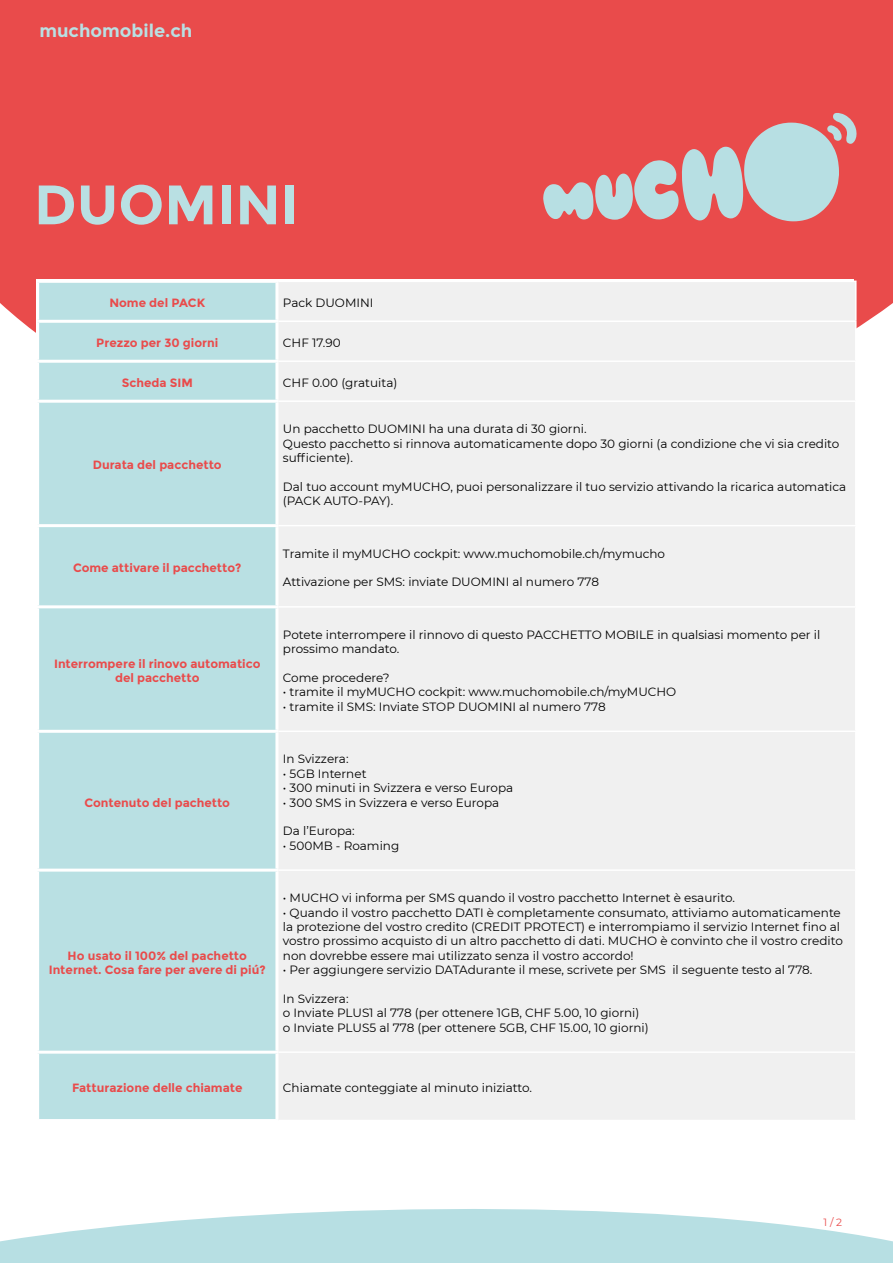
<style>
.page{position:relative;width:893px;height:1263px;background:#fff}
.page>*{position:absolute;margin:0;border:0;box-sizing:border-box;transform-origin:0 0}
.t1{font:700 55.5px "Montserrat";color:#b9e0e3}
.t2{font:700 18px "Montserrat";color:#b9e0e3}
.t3{font:12px/14.4px "Montserrat";color:#000}
.t4{font:700 12px/14.4px "Montserrat";color:#e94b4b;text-align:center}
.t5{font:10.5px "Montserrat";color:#e94b4b}
</style>
<div class="page">
<div style="left:0;top:0;width:893px;height:333px;background:#e94b4b"></div>
<div style="left:36px;top:280px;width:818px;height:929px;background:#fff"></div>
<div style="left:39px;top:283px;width:236px;height:322px;background:#b9e0e3"></div>
<div style="left:279px;top:282px;width:576px;height:838px;background:#f0f0f0"></div>
<div style="left:39px;top:608px;width:236px;height:511px;background:#b9e0e3"></div>
<hr style="left:36px;top:320px;width:242px;height:3px;background:#fff">
<hr style="left:36px;top:360px;width:242px;height:3px;background:#fff">
<hr style="left:36px;top:400px;width:242px;height:3px;background:#fff">
<hr style="left:36px;top:524px;width:242px;height:3px;background:#fff">
<hr style="left:36px;top:730px;width:242px;height:3px;background:#fff">
<hr style="left:36px;top:869px;width:242px;height:3px;background:#fff">
<hr style="left:36px;top:1051px;width:242px;height:3px;background:#fff">
<hr style="left:278px;top:281px;width:578px;height:1px;background:#fff">
<hr style="left:855px;top:282px;width:1px;height:38px;background:#fff">
<hr style="left:278px;top:320px;width:578px;height:2px;background:#fff">
<hr style="left:855px;top:322px;width:1px;height:38px;background:#fff">
<hr style="left:278px;top:360px;width:578px;height:2px;background:#fff">
<hr style="left:278px;top:400px;width:578px;height:2px;background:#fff">
<hr style="left:278px;top:525px;width:578px;height:1px;background:#fff">
<hr style="left:278px;top:606px;width:578px;height:2px;background:#fff">
<hr style="left:278px;top:730px;width:578px;height:2px;background:#fff">
<hr style="left:278px;top:869px;width:578px;height:2px;background:#fff">
<hr style="left:278px;top:1051px;width:578px;height:2px;background:#fff">
<svg style="left:543px;top:112px;width:314px;height:109px;background:#d18f91"></svg>
<svg style="left:0;top:1209px;width:893px;height:54px;fill:#b7dfe3"></svg>
<h2 class="t2" style="left:39px;top:20px;width:155px">muchomobile.ch</h2>
<h1 class="t1" style="left:34px;top:172px;width:266px">DUOMINI</h1>
<p class="t4" style="left:109px;top:296px;width:97px">Nome del PACK</p>
<p class="t3" style="left:283px;top:295px;width:92px">Pack DUOMINI</p>
<p class="t4" style="left:96px;top:336px;width:124px">Prezzo per 30 giorni</p>
<p class="t3" style="left:283px;top:335px;width:59px">CHF 17.90</p>
<p class="t4" style="left:122px;top:376px;width:73px">Scheda SIM</p>
<p class="t3" style="left:283px;top:375px;width:116px">CHF 0.00 (gratuita)</p>
<p class="t4" style="left:93px;top:458px;width:130px">Durata del pacchetto</p>
<p class="t4" style="left:73px;top:561px;width:170px">Come attivare il pacchetto?</p>
<p class="t4" style="left:54px;top:656px;width:208px">Interrompere il rinovo automatico del pacchetto</p>
<p class="t4" style="left:85px;top:795px;width:147px">Contenuto del pachetto</p>
<p class="t4" style="left:49px;top:948px;width:218px">Ho usato il 100% del pachetto<br>Internet. Cosa fare per avere di piú?</p>
<p class="t3" style="left:283px;top:421px;width:558px">Un pacchetto DUOMINI ha una durata di 30 giorni.<br>Questo pacchetto si rinnova automaticamente dopo 30 giorni (a condizione che vi sia credito sufficiente).</p>
<p class="t3" style="left:283px;top:479px;width:565px">Dal tuo account myMUCHO, puoi personalizzare il tuo servizio attivando la ricarica automatica (PACK AUTO-PAY).</p>
<p class="t3" style="left:283px;top:546px;width:384px">Tramite il myMUCHO cockpit: www.muchomobile.ch/mymucho</p>
<p class="t3" style="left:283px;top:575px;width:318px">Attivazione per SMS: inviate DUOMINI al numero 778</p>
<p class="t3" style="left:283px;top:627px;width:539px">Potete interrompere il rinnovo di questo PACCHETTO MOBILE in qualsiasi momento per il prossimo mandato.</p>
<p class="t3" style="left:283px;top:670px;width:108px">Come procedere?</p>
<p class="t3" style="left:283px;top:685px;width:395px">• tramite il myMUCHO cockpit: www.muchomobile.ch/myMUCHO</p>
<p class="t3" style="left:283px;top:699px;width:324px">• tramite il SMS: Inviate STOP DUOMINI al numero 778</p>
<p class="t3" style="left:283px;top:751px;width:67px">In Svizzera:</p>
<p class="t3" style="left:283px;top:766px;width:85px">• 5GB Internet</p>
<p class="t3" style="left:283px;top:780px;width:232px">• 300 minuti in Svizzera e verso Europa</p>
<p class="t3" style="left:283px;top:795px;width:218px">• 300 SMS in Svizzera e verso Europa</p>
<p class="t3" style="left:283px;top:823px;width:73px">Da l’Europa:</p>
<p class="t3" style="left:283px;top:838px;width:118px">• 500MB - Roaming</p>
<p class="t3" style="left:283px;top:890px;width:453px">• MUCHO vi informa per SMS quando il vostro pacchetto Internet è esaurito.</p>
<p class="t3" style="left:283px;top:905px;width:561px">• Quando il vostro pacchetto DATI è completamente consumato, attiviamo automaticamente la protezione del vostro credito (CREDIT PROTECT) e interrompiamo il servizio Internet fino al vostro prossimo acquisto di un altro pacchetto di dati. MUCHO è convinto che il vostro credito non dovrebbe essere mai utilizzato senza il vostro accordo!</p>
<p class="t3" style="left:283px;top:962px;width:531px">• Per aggiungere servizio DATAdurante il mese, scrivete per SMS il seguente testo al 778.</p>
<p class="t3" style="left:283px;top:991px;width:367px">In Svizzera:<br>o Inviate PLUS1 al 778 (per ottenere 1GB, CHF 5.00, 10 giorni) o Inviate PLUS5 al 778 (per ottenere 5GB, CHF 15.00, 10 giorni)</p>
<p class="t4" style="left:72px;top:1081px;width:172px">Fatturazione delle chiamate</p>
<p class="t3" style="left:283px;top:1080px;width:251px">Chiamate conteggiate al minuto iniziatto.</p>
<p class="t5" style="left:824px;top:1215px;width:20px">1 /2</p>
</div>
